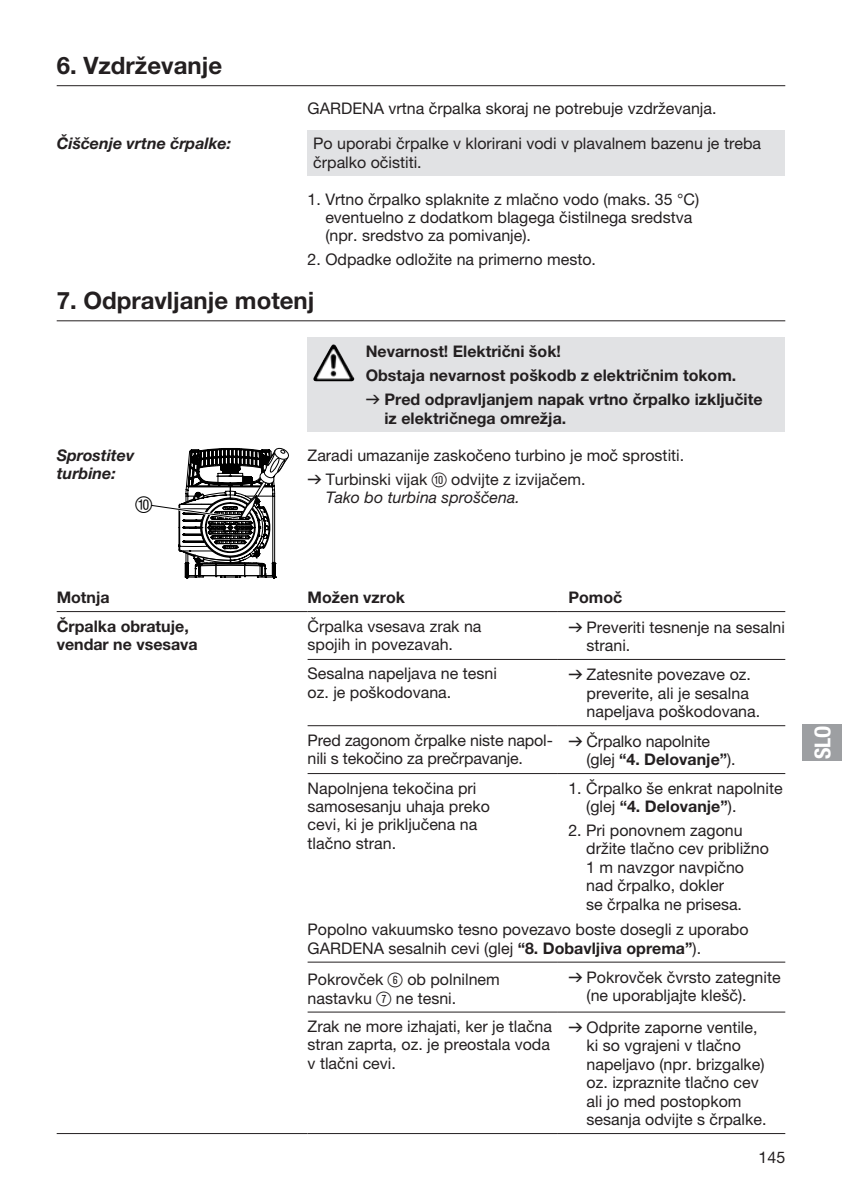
<style>
.page{position:relative;width:842px;height:1191px;background:#fff}
.page>*{position:absolute;margin:0;border:0;box-sizing:border-box;transform-origin:0 0}
.t1{font:700 24px "GARDENA Pro";color:#231f20}
.t2{font:22px "GARDENA Pro Bo Cond";color:#fff}
.t3{font:22px "Ziffern";color:#000}
.t4{font:16px/18.4px "GARDENA Pro";color:#231f20}
.t5{font:700 16px/24px "GARDENA Pro";color:#231f20}
.t6{font:italic 700 16px/18.4px "GARDENA Pro";color:#231f20}
.t7{font:italic 16px "GARDENA Pro";color:#231f20}
.s1{font-family:"Formdruck";font-weight:400}
.s2{font-family:"Formdruck"}
.s3{font-family:"Ziffernim Kreisund Quadrat BQ";font-size:20px}
.s4{font-weight:700}
</style>
<div class="page">
<div style="left:308px;top:131px;width:477px;height:45px;background:#e1e2e4"></div>
<hr style="left:57px;top:85px;width:728px;height:1px;background:#231f20">
<div style="left:308px;top:337px;width:477px;height:95px;background:#e1e2e4"></div>
<hr style="left:57px;top:320px;width:728px;height:1px;background:#231f20">
<img style="left:315px;top:344px;width:18px;height:31px">
<svg style="left:151px;top:447px;width:138px;height:132px"></svg>
<hr style="left:57px;top:611px;width:251px;height:1px;background:#231f20">
<hr style="left:308px;top:611px;width:249px;height:1px;background:#231f20">
<hr style="left:557px;top:611px;width:228px;height:1px;background:#231f20">
<hr style="left:308px;top:659px;width:249px;height:1px;background:#231f20">
<hr style="left:557px;top:659px;width:228px;height:1px;background:#231f20">
<hr style="left:308px;top:725px;width:249px;height:1px;background:#231f20">
<hr style="left:557px;top:725px;width:228px;height:1px;background:#231f20">
<hr style="left:308px;top:773px;width:249px;height:1px;background:#231f20">
<hr style="left:557px;top:773px;width:228px;height:1px;background:#231f20">
<hr style="left:308px;top:961px;width:249px;height:1px;background:#231f20">
<hr style="left:557px;top:961px;width:228px;height:1px;background:#231f20">
<hr style="left:308px;top:1011px;width:249px;height:1px;background:#231f20">
<hr style="left:557px;top:1011px;width:228px;height:1px;background:#231f20">
<hr style="left:308px;top:1133px;width:249px;height:1px;background:#231f20">
<hr style="left:557px;top:1133px;width:228px;height:1px;background:#231f20">
<hr style="left:57px;top:1133px;width:251px;height:1px;background:#231f20">
<div style="left:802px;top:724px;width:40px;height:36px;background:#9d9fa2"></div>
<h1 class="t1" style="left:57px;top:50px;width:167px">6. Vzdrževanje</h1>
<p class="t4" style="left:308px;top:98px;width:410px">GARDENA vrtna črpalka skoraj ne potrebuje vzdrževanja.</p>
<p class="t6" style="left:57px;top:134px;width:176px">Čiščenje vrtne črpalke:</p>
<p class="t4" style="left:313px;top:134px;width:449px">Po uporabi črpalke v klorirani vodi v plavalnem bazenu je treba črpalko očistiti.</p>
<p class="t4" style="left:325px;top:189px;width:375px;text-indent:-18px">1. Vrtno črpalko splaknite z mlačno vodo (maks. 35 °C) eventuelno z dodatkom blagega čistilnega sredstva (npr. sredstvo za pomivanje).</p>
<p class="t4" style="left:308px;top:250px;width:290px">2. Odpadke odložite na primerno mesto.</p>
<h1 class="t1" style="left:57px;top:285px;width:259px">7. Odpravljanje motenj</h1>
<p class="t5" style="left:366px;top:339px;width:398px">Nevarnost! Električni šok!<br>Obstaja nevarnost poškodb z električnim tokom.<br><span class="s1">v</span> Pred odpravljanjem napak vrtno črpalko izključite</p>
<p class="t5" style="left:384px;top:406px;width:183px">iz električnega omrežja.</p>
<p class="t6" style="left:57px;top:445px;width:79px">Sprostitev turbine:</p>
<h2 class="t3" style="left:135px;top:493px;width:19px">0</h2>
<p class="t4" style="left:308px;top:443px;width:378px;line-height:24px">Zaradi umazanije zaskočeno turbino je moč sprostiti. <span class="s2">v</span> Turbinski vijak <span class="s3">0</span> odvijte z izvijačem.</p>
<p class="t7" style="left:326px;top:488px;width:196px">Tako bo turbina sproščena.</p>
<p class="t5" style="left:57px;top:585px;width:55px">Motnja</p>
<p class="t5" style="left:308px;top:585px;width:99px">Možen vzrok</p>
<p class="t5" style="left:568px;top:585px;width:55px">Pomoč</p>
<p class="t5" style="left:57px;top:616px;width:143px;line-height:18.4px">Črpalka obratuje, vendar ne vsesava</p>
<p class="t4" style="left:308px;top:616px;width:175px">Črpalka vsesava zrak na spojih in povezavah.</p>
<p class="t4" style="left:586px;top:617px;width:200px;text-indent:-18px"><span class="s2">v</span> Preveriti tesnenje na sesalni strani.</p>
<p class="t4" style="left:308px;top:664px;width:191px">Sesalna napeljava ne tesni oz. je poškodovana.</p>
<p class="t4" style="left:586px;top:665px;width:175px;text-indent:-18px"><span class="s2">v</span> Zatesnite povezave oz. preverite, ali je sesalna napeljava poškodovana.</p>
<p class="t4" style="left:308px;top:730px;width:245px">Pred zagonom črpalke niste napol&shy;nili s tekočino za prečrpavanje.</p>
<p class="t4" style="left:586px;top:731px;width:151px;text-indent:-18px"><span class="s2">v</span> Črpalko napolnite (glej <span class="s4">“4. Delovanje”</span>).</p>
<p class="t4" style="left:308px;top:778px;width:184px">Napolnjena tekočina pri samosesanju uhaja preko cevi, ki je priključena na tlačno stran.</p>
<p class="t4" style="left:586px;top:778px;width:198px;text-indent:-18px">1. Črpalko še enkrat napolnite (glej <span class="s4">“4. Delovanje”</span>).</p>
<p class="t4" style="left:586px;top:821px;width:184px;text-indent:-18px">2. Pri ponovnem zagonu držite tlačno cev približno<br>1 m navzgor navpično nad črpalko, dokler<br>se črpalka ne prisesa.</p>
<p class="t4" style="left:308px;top:920px;width:442px">Popolno vakuumsko tesno povezavo boste dosegli z uporabo<br>GARDENA sesalnih cevi (glej <span class="s4">“8. Dobavljiva oprema”</span>).</p>
<p class="t4" style="left:308px;top:970px;width:194px">Pokrovček <span class="s3">6</span> ob polnilnem nastavku <span class="s3">7</span> ne tesni.</p>
<p class="t4" style="left:586px;top:968px;width:196px;text-indent:-18px"><span class="s2">v</span> Pokrovček čvrsto zategnite (ne uporabljajte klešč).</p>
<p class="t4" style="left:308px;top:1017px;width:246px">Zrak ne more izhajati, ker je tlačna stran zaprta, oz. je preostala voda v tlačni cevi.</p>
<p class="t4" style="left:586px;top:1018px;width:181px;text-indent:-18px"><span class="s2">v</span> Odprite zaporne ventile, ki so vgrajeni v tlačno napeljavo (npr. brizgalke) oz. izpraznite tlačno cev ali jo med postopkom sesanja odvijte s črpalke.</p>
<p class="t4" style="left:759px;top:1147px;width:28px">145</p>
<h2 class="t2" style="left:809px;top:759px;width:35px;rotate:-90deg">SLO</h2>
</div>
